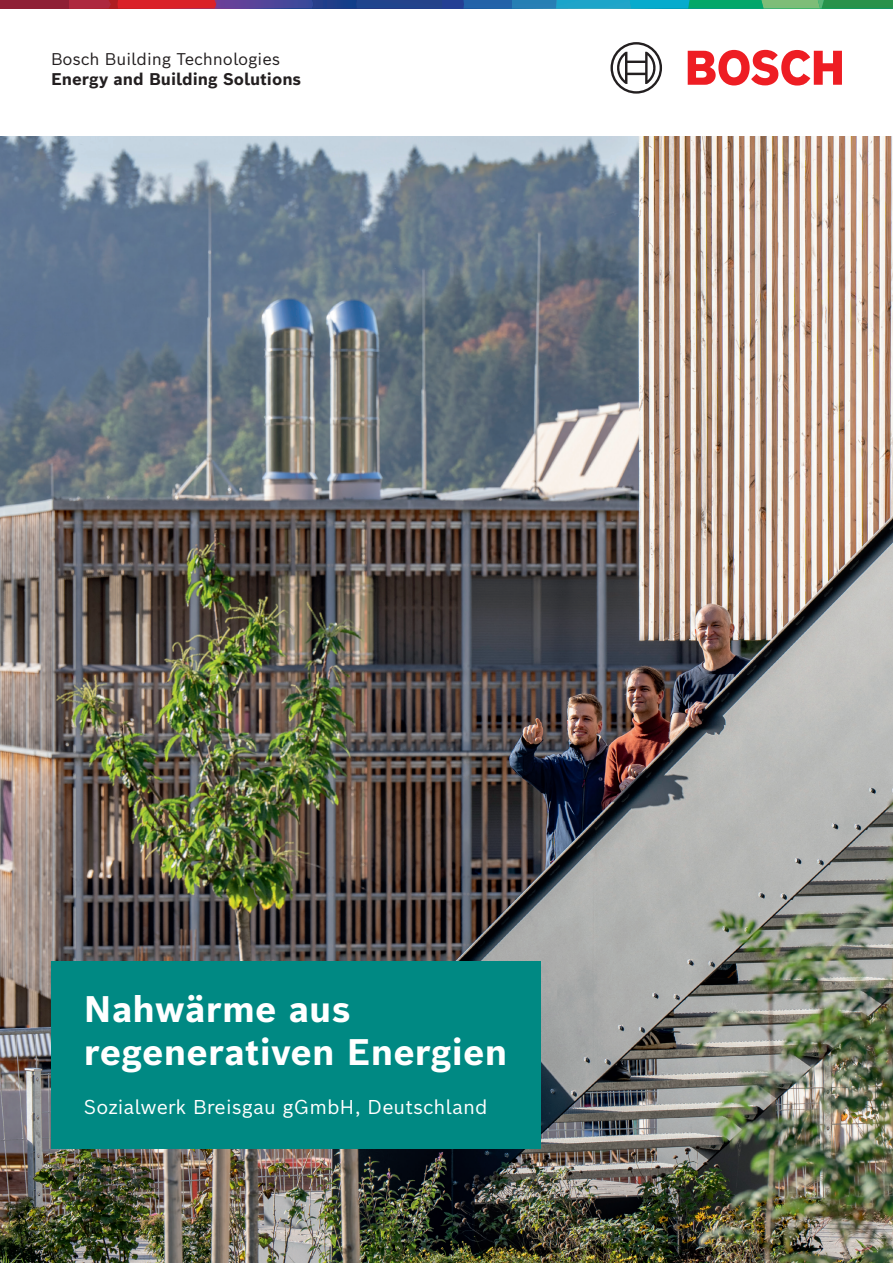
<style>
.page{position:relative;width:893px;height:1263px;background:#fff}
.page>*{position:absolute;margin:0;border:0;box-sizing:border-box;transform-origin:0 0}
.t1{font:700 36px/43.2px "Bosch Sans";letter-spacing:.005em;color:#fff}
.t2{font:19.5px "Bosch Sans";letter-spacing:.01em;color:#fff}
.t3{font:700 16.5px "Bosch Sans";color:#231f20}
.t4{font:16.5px "Bosch Sans";color:#231f20}
</style>
<div class="page">
<img style="left:0;top:136px;width:893px;height:1127px">
<div style="left:0;top:0;width:69px;height:9px;background:#8f1f35"></div>
<svg style="left:69px;top:0;width:824px;height:9px;background:#476a80"></svg>
<svg style="left:688px;top:50px;width:154px;height:36px"></svg>
<svg style="left:610px;top:42px;width:52px;height:52px"></svg>
<div style="left:51px;top:961px;width:489px;height:187px;background:#008983"></div>
<p class="t4" style="left:51px;top:45px;width:231px">Bosch Building Technologies</p>
<p class="t3" style="left:51px;top:65px;width:252px">Energy and Building Solutions</p>
<h1 class="t1" style="left:84px;top:984px;width:425px">Nahwärme aus regenerativen Energien</h1>
<p class="t2" style="left:83px;top:1090px;width:406px">Sozialwerk Breisgau gGmbH, Deutschland</p>
</div>
